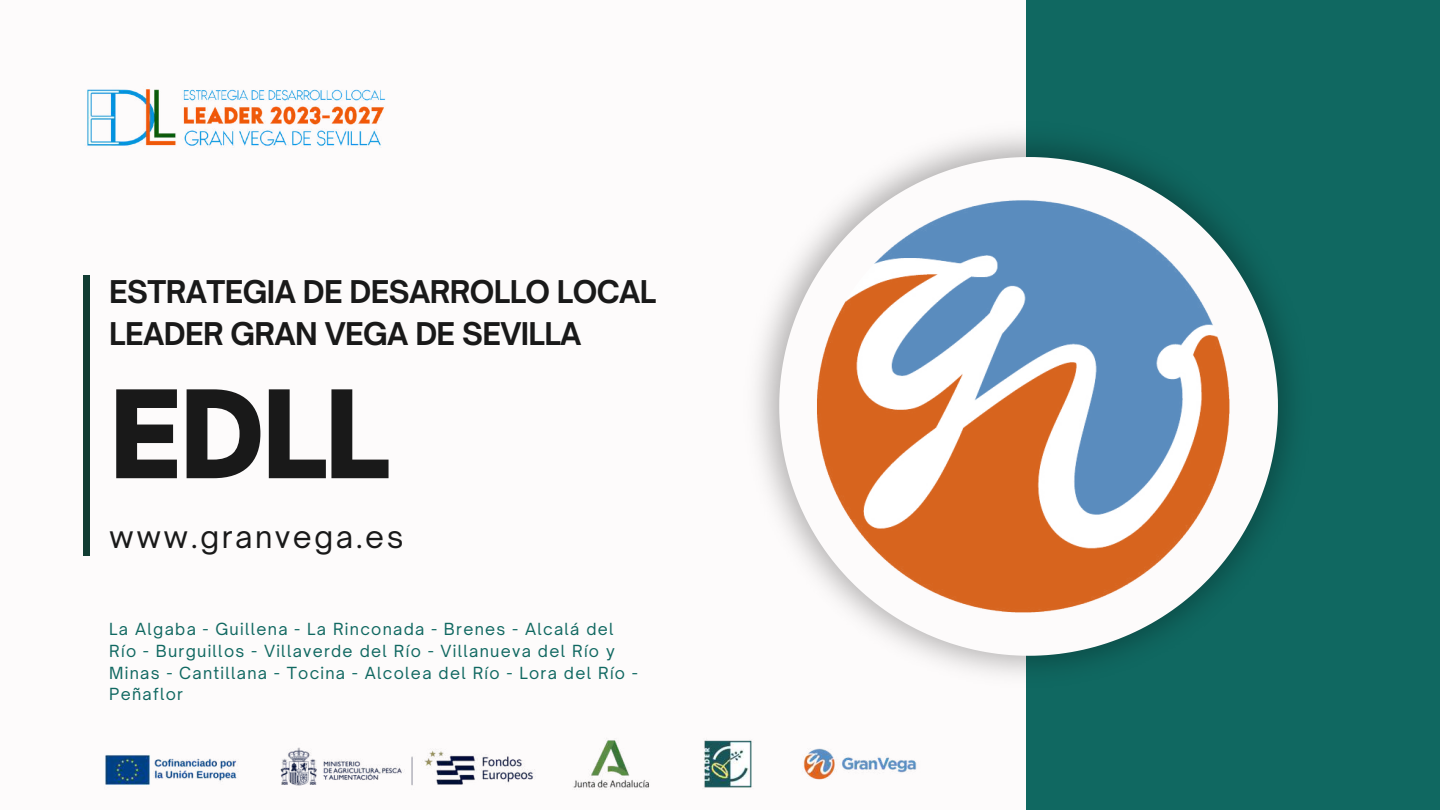
<style>
.page{position:relative;width:1440px;height:810px;background:#fdfbfb}
.page>*{position:absolute;margin:0;border:0;box-sizing:border-box;transform-origin:0 0}
.t1{font:900 116.5px "Open Sauce One";color:#191919}
.t2{font:30.2px "Open Sauce One";letter-spacing:.08em;color:#191919}
.t3{font:700 30px/42px "Open Sauce One";letter-spacing:-.02em;color:#191919}
.t4{font:16px/21.8px "Open Sauce One";letter-spacing:.08em;color:#106861}
</style>
<div class="page">
<div style="left:1026px;top:0;width:414px;height:810px;background:#106861"></div>
<svg style="left:779px;top:157px;width:499px;height:499px"></svg>
<svg style="left:804px;top:181px;width:454px;height:454px;fill:#f7f5f5"></svg>
<img style="left:796px;top:173px;width:463px;height:464px;border-radius:50%">
<div style="left:83px;top:275px;width:6px;height:280px;background:#123d33"></div>
<img style="left:105px;top:740px;width:812px;height:48px">
<img style="left:87px;top:89px;width:299px;height:57px">
<h3 class="t3" style="left:109px;top:271px;width:548px">ESTRATEGIA DE DESARROLLO LOCAL<br>LEADER GRAN VEGA DE SEVILLA</h3>
<h1 class="t1" style="left:109px;top:362px;width:282px">EDLL</h1>
<h2 class="t2" style="left:109px;top:518px;width:296px">www.granvega.es</h2>
<p class="t4" style="left:109px;top:618px;width:530px">La Algaba - Guillena - La Rinconada - Brenes - Alcalá del Río - Burguillos - Villaverde del Río - Villanueva del Río y Minas - Cantillana - Tocina - Alcolea del Río - Lora del Río - Peñaflor</p>
</div>
